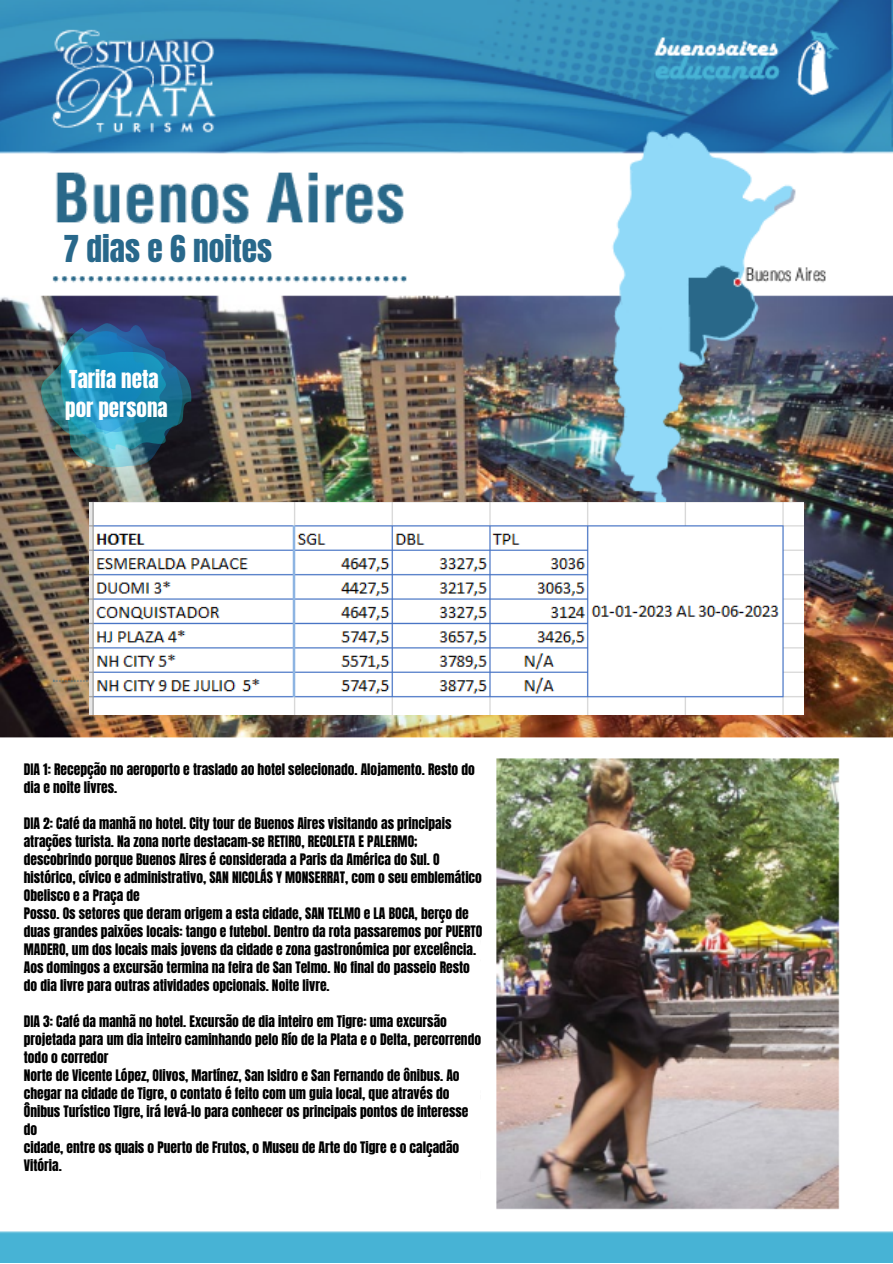
<style>
.page{position:relative;width:893px;height:1264px;background:#fff}
.page>*{position:absolute;margin:0;border:0;box-sizing:border-box;transform-origin:0 0}
.t1{font:31.5px "Anton";color:#28688b}
.t2{font:21.15px/29.2px "Anton";color:#fff}
.t3{font:13.5px/18px "Anton";color:#000}
</style>
<div class="page">
<img style="left:0;top:0;width:892px;height:1262px">
<img style="left:41px;top:319px;width:151px;height:149px">
<div style="left:37px;top:228px;width:455px;height:40px;background:#fff"></div>
<div style="left:24px;top:754px;width:455px;height:455px;background:#fff"></div>
<img style="left:89px;top:503px;width:714px;height:211px">
<h1 class="t1" style="left:64px;top:226px;width:210px">7 dias e 6 noites</h1>
<h2 class="t2" style="left:65px;top:364px;width:104px">Tarifa neta por persona</h2>
<p class="t3" style="left:24px;top:760px;width:452px">DIA 1: Recepção no aeroporto e traslado ao hotel selecionado. Alojamento. Resto do dia e noite livres.</p>
<p class="t3" style="left:24px;top:814px;width:460px">DIA 2: Café da manhã no hotel. City tour de Buenos Aires visitando as principais atrações turista. Na zona norte destacam-se RETIRO, RECOLETA E PALERMO; descobrindo porque Buenos Aires é considerada a Paris da América do Sul. O histórico, cívico e administrativo, SAN NICOLÁS Y MONSERRAT, com o seu emblemático Obelisco e a Praça de<br>Posso. Os setores que deram origem a esta cidade, SAN TELMO e LA BOCA, berço de duas grandes paixões locais: tango e futebol. Dentro da rota passaremos por PUERTO MADERO, um dos locais mais jovens da cidade e zona gastronómica por excelência.<br>Aos domingos a excursão termina na feira de San Telmo. No final do passeio Resto do dia livre para outras atividades opcionais. Noite livre.</p>
<p class="t3" style="left:24px;top:1012px;width:459px">DIA 3: Café da manhã no hotel. Excursão de dia inteiro em Tigre: uma excursão projetada para um dia inteiro caminhando pelo Río de la Plata e o Delta, percorrendo todo o corredor<br>Norte de Vicente López, Olivos, Martínez, San Isidro e San Fernando de ônibus. Ao chegar na cidade de Tigre, o contato é feito com um guia local, que através do Ônibus Turístico Tigre, irá levá-lo para conhecer os principais pontos de interesse do<br>cidade, entre os quais o Puerto de Frutos, o Museu de Arte do Tigre e o calçadão Vitória.</p>
</div>
